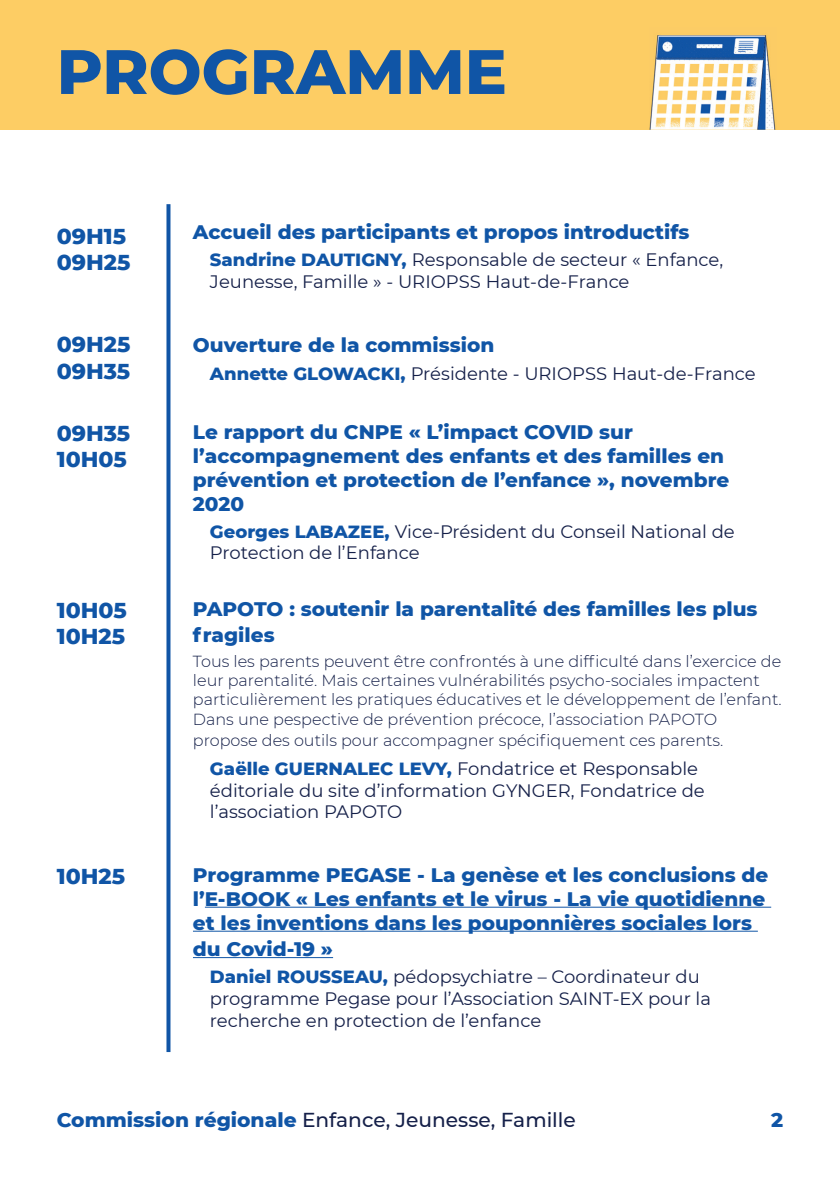
<style>
.page{position:relative;width:840px;height:1191px;background:#fff}
.page>*{position:absolute;margin:0;border:0;box-sizing:border-box;transform-origin:0 0}
.t1{font:800 62.6px "Montserrat";color:#1055a6}
.t2{font:800 22px/26.4px "Montserrat";color:#1055a6}
.t3{font:500 20.2px "Montserrat";color:#152049}
.t4{font:800 20.2px "Montserrat";color:#1055a6}
.t5{font:800 20px/24px "Montserrat";color:#1055a6}
.t6{font:18px/21.6px "Montserrat";color:#152049}
.t7{font:300 16px/19.2px "Montserrat";color:#152049}
.s1{font-weight:800;color:#1055a6}
</style>
<div class="page">
<svg style="left:166px;top:204px;width:4px;height:848px;background:#2c69b0"></svg>
<hr style="left:205px;top:906px;width:565px;height:1px;background:#1055a6">
<hr style="left:193px;top:930px;width:564px;height:1px;background:#1055a6">
<hr style="left:193px;top:957px;width:140px;height:1px;background:#1055a6">
<div style="left:0;top:0;width:839px;height:129px;background:#fdcd64"></div>
<img style="left:649px;top:35px;width:126px;height:94px">
<h1 class="t1" style="left:57px;top:26px;width:451px">PROGRAMME</h1>
<p class="t2" style="left:57px;top:222px;width:75px">09H15<br>09H25</p>
<p class="t5" style="left:193px;top:219px;width:497px">Accueil des participants et propos introductifs</p>
<p class="t6" style="left:210px;top:248px;width:514px"><span class="s1">Sandrine DAUTIGNY,</span> Responsable de secteur « Enfance,<br>Jeunesse, Famille » - URIOPSS Haut-de-France</p>
<p class="t2" style="left:57px;top:330px;width:75px">09H25<br>09H35</p>
<p class="t5" style="left:193px;top:332px;width:302px">Ouverture de la commission</p>
<p class="t6" style="left:210px;top:362px;width:547px"><span class="s1">Annette GLOWACKI,</span> Présidente - URIOPSS Haut-de-France</p>
<p class="t2" style="left:57px;top:418px;width:75px">09H35<br>10H05</p>
<p class="t5" style="left:193px;top:418px;width:537px">Le rapport du CNPE « L’impact COVID sur l’accompagnement des enfants et des familles en prévention et protection de l’enfance », novembre 2020</p>
<p class="t6" style="left:210px;top:520px;width:526px"><span class="s1">Georges LABAZEE,</span> Vice-Président du Conseil National de<br>Protection de l’Enfance</p>
<p class="t2" style="left:57px;top:595px;width:72px">10H05<br>10H25</p>
<p class="t5" style="left:193px;top:594px;width:565px;line-height:26.4px">PAPOTO : soutenir la parentalité des familles les plus fragiles</p>
<p class="t7" style="left:193px;top:651px;width:590px">Tous les parents peuvent être confrontés à une difficulté dans l’exercice de leur parentalité. Mais certaines vulnérabilités psycho-sociales impactent particulièrement les pratiques éducatives et le développement de l’enfant.<br>Dans une pespective de prévention précoce, l’association PAPOTO</p>
<p class="t7" style="left:193px;top:730px;width:531px">propose des outils pour accompagner spécifiquement ces parents.</p>
<p class="t6" style="left:210px;top:757px;width:496px"><span class="s1">Gaëlle GUERNALEC LEVY,</span> Fondatrice et Responsable éditoriale du site d’information GYNGER, Fondatrice de l’association PAPOTO</p>
<p class="t2" style="left:57px;top:861px;width:70px">10H25</p>
<p class="t5" style="left:193px;top:861px;width:576px">Programme PEGASE - La genèse et les conclusions de l’E-BOOK « Les enfants et le virus - La vie quotidienne et les inventions dans les pouponnières sociales lors</p>
<p class="t5" style="left:193px;top:936px;width:141px">du Covid-19 »</p>
<p class="t6" style="left:210px;top:965px;width:502px"><span class="s1">Daniel ROUSSEAU,</span> pédopsychiatre – Coordinateur du programme Pegase pour l’Association SAINT-EX pour la recherche en protection de l’enfance</p>
<p class="t3" style="left:57px;top:1105px;width:520px"><span class="s1">Commission régionale</span> Enfance, Jeunesse, Famille</p>
<p class="t4" style="left:770px;top:1104px;width:14px">2</p>
</div>
